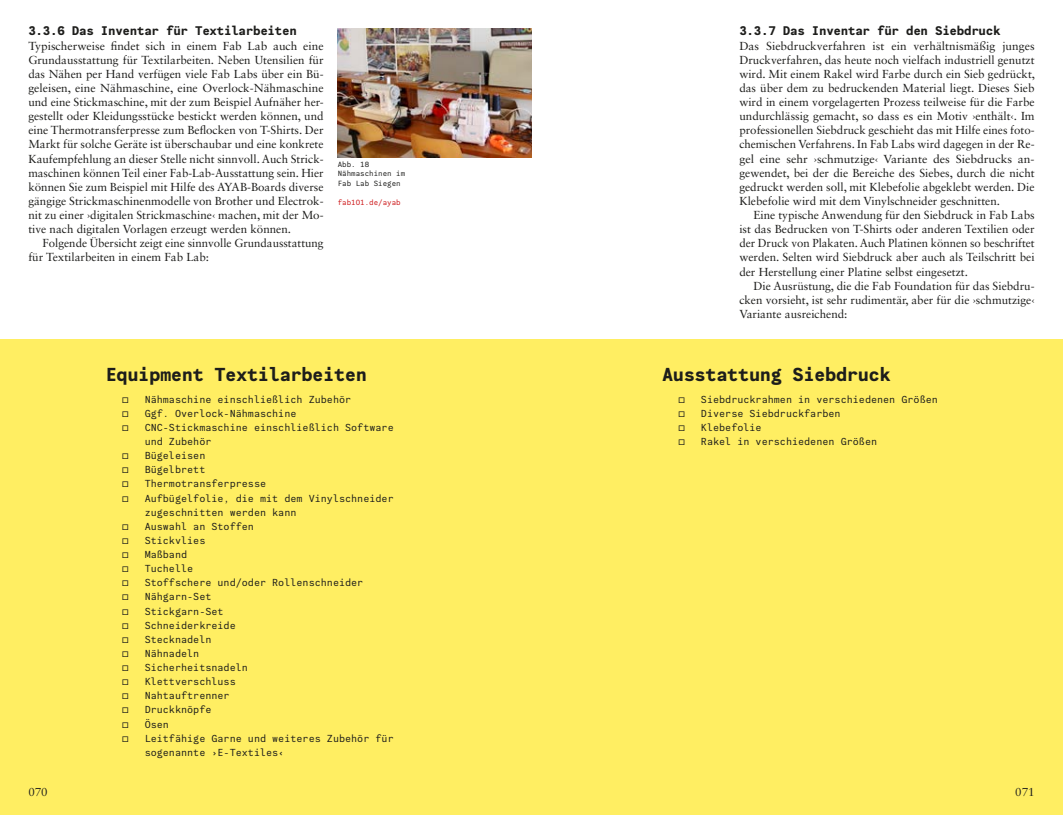
<style>
.page{position:relative;width:1063px;height:815px;background:#fff}
.page>*{position:absolute;margin:0;border:0;box-sizing:border-box;transform-origin:0 0}
.H3___Nicht_im_IVZ{font:700 18.75px "Generisch Mono";letter-spacing:-.02em;color:#1d1d1b}
.t1{font:700 12.5px "Generisch Mono";letter-spacing:-.02em;color:#1d1d1b}
._1_Absatz{font:11.62px/14.1px "Sabon LT Std";color:#1d1d1b;text-align:justify}
._2_Absatz{font:11.62px/14.1px "Sabon LT Std";color:#1d1d1b;text-align:justify}
.t2{font:10.12px/14.1px "Generisch Mono";color:#1d1d1b}
.t3{font:7.5px/9.5px "Generisch Mono";color:#1d1d1b}
.Verweiß_Randnote{font:7.5px "Generisch Mono";color:#cd1719}
.s1{font-family:"Averta"}
</style>
<div class="page">
<div style="left:0;top:339px;width:531px;height:476px;background:#ffee62"></div>
<div style="left:531px;top:339px;width:532px;height:476px;background:#ffee62"></div>
<img style="left:338px;top:28px;width:193px;height:129px">
<h4 class="t1" style="left:28px;top:23px;width:270px">3.3.6 Das Inventar für Textilarbeiten</h4>
<p class="_1_Absatz" style="left:28px;top:38px;width:297px">Typischerweise findet sich in einem Fab Lab auch eine Grundausstattung für Textilarbeiten. Neben Utensilien für das Nähen per Hand verfügen viele Fab Labs über ein Bü&shy;geleisen, eine Nähmaschine, eine Overlock-Nähmaschine und eine Stickmaschine, mit der zum Beispiel Aufnäher her&shy;gestellt oder Kleidungsstücke bestickt werden können, und eine Thermotransferpresse zum Beflocken von T-Shirts. Der Markt für solche Geräte ist überschaubar und eine konkrete Kaufempfehlung an dieser Stelle nicht sinnvoll. Auch Strick&shy;maschinen können Teil einer Fab-Lab-Ausstattung sein. Hier können Sie zum Beispiel mit Hilfe des AYAB-Boards diverse gängige Strickmaschinenmodelle von Brother und Electrok&shy;nit zu einer ›digitalen Strickmaschine‹ machen, mit der Mo&shy;tive nach digitalen Vorlagen erzeugt werden können.</p>
<p class="_2_Absatz" style="left:28px;top:236px;width:297px;text-indent:14px">Folgende Übersicht zeigt eine sinnvolle Grundausstattung für Textilarbeiten in einem Fab Lab:</p>
<p class="t3" style="left:338px;top:159px;width:69px">Abb. 18<br>Nähmaschinen im<br>Fab Lab Siegen</p>
<p class="Verweiß_Randnote" style="left:338px;top:197px;width:64px">fab101.de/ayab</p>
<p class="H3___Nicht_im_IVZ" style="left:106px;top:362px;width:263px">Equipment Textilarbeiten</p>
<p class="t2" style="left:122px;top:392px;width:231px"><span class="s1">□</span> Nähmaschine einschließlich Zubehör</p>
<p class="t2" style="left:122px;top:406px;width:176px"><span class="s1">□</span> Ggf. Overlock-Nähmaschine</p>
<p class="t2" style="left:145px;top:420px;width:251px;text-indent:-22px"><span class="s1">□</span> CNC-Stickmaschine einschließlich Software und Zubehör</p>
<p class="t2" style="left:122px;top:448px;width:85px"><span class="s1">□</span> Bügeleisen</p>
<p class="t2" style="left:122px;top:462px;width:85px"><span class="s1">□</span> Bügelbrett</p>
<p class="t2" style="left:122px;top:477px;width:146px"><span class="s1">□</span> Thermotransferpresse</p>
<p class="t2" style="left:145px;top:491px;width:251px;text-indent:-22px"><span class="s1">□</span> Aufbügelfolie, die mit dem Vinylschneider zugeschnitten werden kann</p>
<p class="t2" style="left:122px;top:519px;width:133px"><span class="s1">□</span> Auswahl an Stoffen</p>
<p class="t2" style="left:122px;top:533px;width:85px"><span class="s1">□</span> Stickvlies</p>
<p class="t2" style="left:122px;top:547px;width:67px"><span class="s1">□</span> Maßband</p>
<p class="t2" style="left:122px;top:561px;width:73px"><span class="s1">□</span> Tuchelle</p>
<p class="t2" style="left:122px;top:575px;width:243px"><span class="s1">□</span> Stoffschere und/oder Rollenschneider</p>
<p class="t2" style="left:122px;top:590px;width:91px"><span class="s1">□</span> Nähgarn-Set</p>
<p class="t2" style="left:122px;top:604px;width:103px"><span class="s1">□</span> Stickgarn-Set</p>
<p class="t2" style="left:122px;top:618px;width:115px"><span class="s1">□</span> Schneiderkreide</p>
<p class="t2" style="left:122px;top:632px;width:91px"><span class="s1">□</span> Stecknadeln</p>
<p class="t2" style="left:122px;top:646px;width:79px"><span class="s1">□</span> Nähnadeln</p>
<p class="t2" style="left:122px;top:660px;width:127px"><span class="s1">□</span> Sicherheitsnadeln</p>
<p class="t2" style="left:122px;top:674px;width:115px"><span class="s1">□</span> Klettverschluss</p>
<p class="t2" style="left:122px;top:688px;width:109px"><span class="s1">□</span> Nahtauftrenner</p>
<p class="t2" style="left:122px;top:703px;width:91px"><span class="s1">□</span> Druckknöpfe</p>
<p class="t2" style="left:122px;top:717px;width:48px"><span class="s1">□</span> Ösen</p>
<p class="t2" style="left:145px;top:731px;width:251px;text-indent:-22px"><span class="s1">□</span> Leitfähige Garne und weiteres Zubehör für sogenannte ›E-Textiles‹</p>
<h4 class="t1" style="left:739px;top:23px;width:263px">3.3.7 Das Inventar für den Siebdruck</h4>
<p class="_1_Absatz" style="left:739px;top:38px;width:297px">Das Siebdruckverfahren ist ein verhältnismäßig junges Druckverfahren, das heute noch vielfach industriell genutzt wird. Mit einem Rakel wird Farbe durch ein Sieb gedrückt, das über dem zu bedruckenden Material liegt. Dieses Sieb wird in einem vorgelagerten Prozess teilweise für die Farbe undurchlässig gemacht, so dass es ein Motiv ›enthält‹. Im professionellen Siebdruck geschieht das mit Hilfe eines foto&shy;chemischen Verfahrens. In Fab Labs wird dagegen in der Re&shy;gel eine sehr ›schmutzige‹ Variante des Siebdrucks an&shy;gewendet, bei der die Bereiche des Siebes, durch die nicht gedruckt werden soll, mit Klebefolie abgeklebt werden. Die Klebefolie wird mit dem Vinylschneider geschnitten.</p>
<p class="_2_Absatz" style="left:739px;top:208px;width:297px;text-indent:14px">Eine typische Anwendung für den Siebdruck in Fab Labs ist das Bedrucken von T-Shirts oder anderen Textilien oder der Druck von Plakaten. Auch Platinen können so beschriftet werden. Selten wird Siebdruck aber auch als Teilschritt bei der Herstellung einer Platine selbst eingesetzt.</p>
<p class="_2_Absatz" style="left:739px;top:278px;width:297px;text-indent:14px">Die Ausrüstung, die die Fab Foundation für das Siebdru&shy;cken vorsieht, ist sehr rudimentär, aber für die ›schmutzige‹ Variante ausreichend:</p>
<p class="H3___Nicht_im_IVZ" style="left:662px;top:362px;width:230px">Ausstattung Siebdruck</p>
<p class="t2" style="left:678px;top:392px;width:261px"><span class="s1">□</span> Siebdruckrahmen in verschiedenen Größen</p>
<p class="t2" style="left:678px;top:406px;width:164px"><span class="s1">□</span> Diverse Siebdruckfarben</p>
<p class="t2" style="left:678px;top:420px;width:85px"><span class="s1">□</span> Klebefolie</p>
<p class="t2" style="left:678px;top:434px;width:200px"><span class="s1">□</span> Rakel in verschiedenen Größen</p>
<p class="_1_Absatz" style="left:28px;top:784px;width:21px">070</p>
<p class="_1_Absatz" style="left:1015px;top:784px;width:21px">071</p>
</div>
